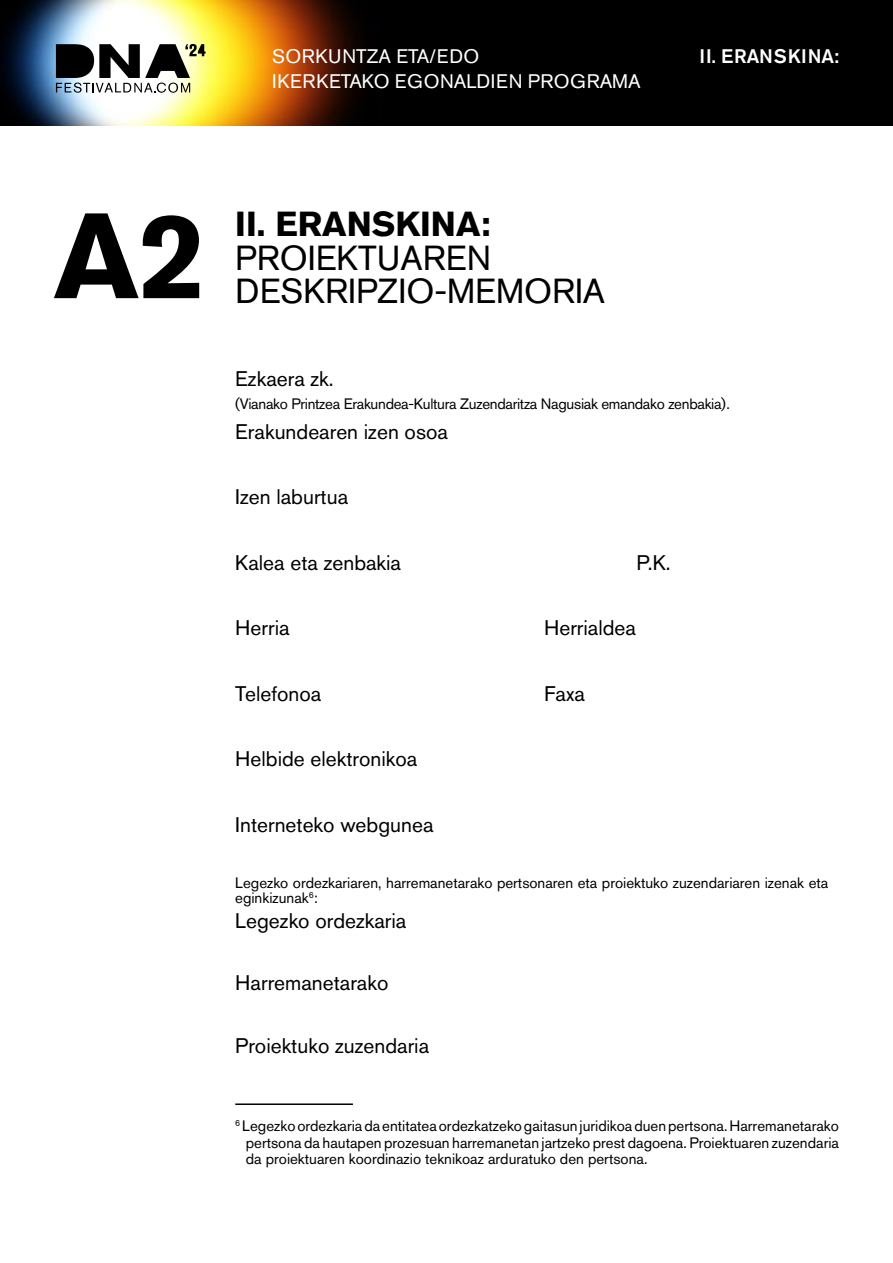
<style>
.page{position:relative;width:893px;height:1263px;background:#fff}
.page>*{position:absolute;margin:0;border:0;box-sizing:border-box;transform-origin:0 0}
.t1{font:700 120px "Akzidenz Grotesk BQ";color:#000}
.t2{font:34.5px "Akzidenz Grotesk BQ";color:#000}
.t3{font:700 34.5px "Akzidenz Grotesk BQ";color:#000}
.t4{font:21px "Akzidenz Grotesk BQ";color:#000}
.t5{font:19.5px/25.5px "Akzidenz Grotesk BE";letter-spacing:.02em;color:#fff}
.t6{font:500 19.5px "Akzidenz Grotesk BE";letter-spacing:.04em;color:#fff}
.t7{font:15px/16.5px "Akzidenz Grotesk BQ";color:#000;text-align:justify}
.t8{font:15px "Akzidenz Grotesk BQ";letter-spacing:-.02em;color:#000}
</style>
<div class="page">
<div style="left:0;top:0;width:893px;height:125px;background:#000"></div>
<img style="left:1px;top:0;width:358px;height:125px">
<svg style="left:56px;top:44px;width:150px;height:49px"></svg>
<hr style="left:235px;top:1103px;width:118px;height:2px;background:#000">
<h3 class="t5" style="left:272px;top:43px;width:370px">SORKUNTZA ETA/EDO<br>IKERKETAKO EGONALDIEN PROGRAMA</h3>
<h3 class="t6" style="left:700px;top:45px;width:141px">II. ERANSKINA:</h3>
<h1 class="t1" style="left:54px;top:187px;width:154px">A2</h1>
<h2 class="t3" style="left:235px;top:204px;width:257px">II. ERANSKINA:</h2>
<h2 class="t2" style="left:235px;top:237px;width:257px">PROIEKTUAREN</h2>
<h2 class="t2" style="left:235px;top:271px;width:371px">DESKRIPZIO-MEMORIA</h2>
<h3 class="t4" style="left:235px;top:366px;width:100px">Ezkaera zk.</h3>
<p class="t8" style="left:235px;top:395px;width:496px">(Vianako Printzea Erakundea-Kultura Zuzendaritza Nagusiak emandako zenbakia).</p>
<h3 class="t4" style="left:235px;top:419px;width:214px">Erakundearen izen osoa</h3>
<h3 class="t4" style="left:235px;top:485px;width:114px">Izen laburtua</h3>
<h3 class="t4" style="left:235px;top:550px;width:167px">Kalea eta zenbakia</h3>
<h3 class="t4" style="left:636px;top:550px;width:36px">P.K.</h3>
<h3 class="t4" style="left:235px;top:616px;width:56px">Herria</h3>
<h3 class="t4" style="left:544px;top:616px;width:93px">Herrialdea</h3>
<h3 class="t4" style="left:235px;top:681px;width:88px">Telefonoa</h3>
<h3 class="t4" style="left:544px;top:681px;width:42px">Faxa</h3>
<h3 class="t4" style="left:235px;top:747px;width:183px">Helbide elektronikoa</h3>
<h3 class="t4" style="left:235px;top:812px;width:200px">Interneteko webgunea</h3>
<p class="t7" style="left:235px;top:875px;width:595px;line-height:15px">Legezko ordezkariaren, harremanetarako pertsonaren eta proiektuko zuzendariaren izenak eta eginkizunak<sup>6</sup>:</p>
<h3 class="t4" style="left:235px;top:908px;width:173px">Legezko ordezkaria</h3>
<h3 class="t4" style="left:235px;top:970px;width:155px">Harremanetarako</h3>
<h3 class="t4" style="left:235px;top:1033px;width:195px">Proiektuko zuzendaria</h3>
<p class="t7" style="left:246px;top:1118px;width:595px;text-indent:-10px"><sup>6</sup> Legezko ordezkaria da entitatea ordezkatzeko gaitasun juridikoa duen pertsona. Harremanetarako pertsona da hautapen prozesuan harremanetan jartzeko prest dagoena. Proiektuaren zuzendaria da proiektuaren koordinazio teknikoaz arduratuko den pertsona.</p>
</div>
